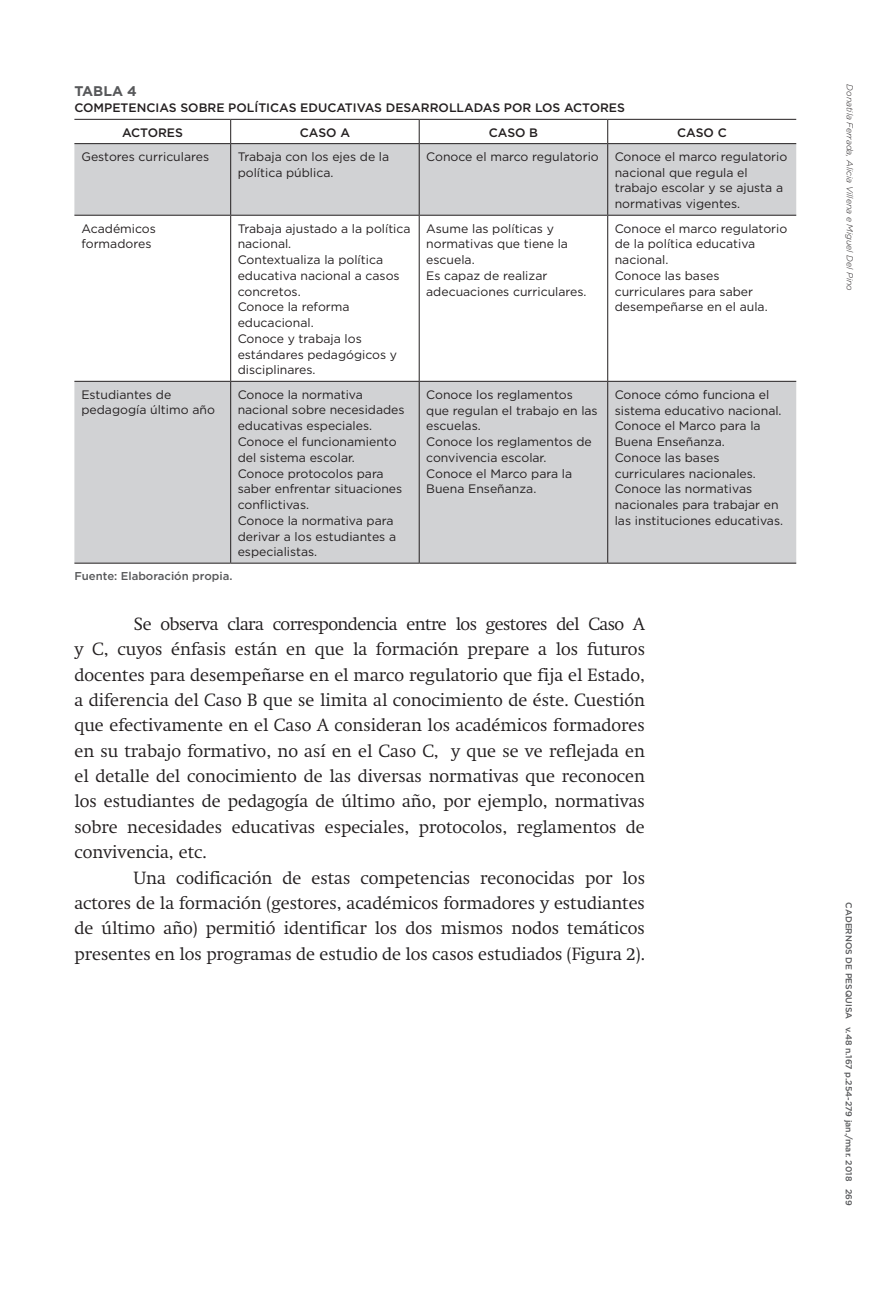
<style>
.page{position:relative;width:893px;height:1290px;background:#fff}
.page>*{position:absolute;margin:0;border:0;box-sizing:border-box;transform-origin:0 0}
.t1{font:300 17.5px/25.4px "Swift";color:#231f20;text-align:justify}
.t2{font:700 14px "Gotham HTF";color:#57585a}
.t3{font:12.25px/15.8px "Gotham HTF";color:#231f20}
.t4{font:500 12.25px/24.7px "Gotham HTF";color:#231f20}
.t5{font:500 11.38px "Gotham HTF";color:#57585a}
.t6{font:500 8.75px "Gotham HTF";color:#57585a}
.t7{font:italic 300 8.75px "Gotham HTF";color:#231f20}
</style>
<div class="page">
<svg style="left:74px;top:120px;width:722px;height:261px"></svg>
<div style="left:74px;top:144px;width:722px;height:71px;background:#d1d2d4"></div>
<div style="left:74px;top:382px;width:722px;height:181px;background:#d1d2d4"></div>
<hr style="left:74px;top:119px;width:157px;height:1px;background:#231f20">
<hr style="left:231px;top:119px;width:188px;height:1px;background:#231f20">
<svg style="left:230px;top:120px;width:1px;height:23px"></svg>
<hr style="left:419px;top:119px;width:189px;height:1px;background:#231f20">
<svg style="left:419px;top:120px;width:1px;height:23px"></svg>
<hr style="left:608px;top:119px;width:188px;height:1px;background:#231f20">
<svg style="left:607px;top:120px;width:1px;height:23px"></svg>
<hr style="left:74px;top:143px;width:157px;height:1px;background:#231f20">
<hr style="left:231px;top:143px;width:188px;height:1px;background:#231f20">
<hr style="left:230px;top:144px;width:1px;height:71px;background:#231f20">
<hr style="left:419px;top:143px;width:189px;height:1px;background:#231f20">
<hr style="left:419px;top:144px;width:1px;height:71px;background:#231f20">
<hr style="left:608px;top:143px;width:188px;height:1px;background:#231f20">
<hr style="left:607px;top:144px;width:1px;height:71px;background:#231f20">
<hr style="left:74px;top:215px;width:157px;height:1px;background:#231f20">
<hr style="left:231px;top:215px;width:188px;height:1px;background:#231f20">
<hr style="left:230px;top:216px;width:1px;height:165px;background:#231f20">
<hr style="left:419px;top:215px;width:189px;height:1px;background:#231f20">
<hr style="left:419px;top:216px;width:1px;height:165px;background:#231f20">
<hr style="left:608px;top:215px;width:188px;height:1px;background:#231f20">
<hr style="left:607px;top:216px;width:1px;height:165px;background:#231f20">
<hr style="left:74px;top:381px;width:157px;height:1px;background:#231f20">
<hr style="left:231px;top:381px;width:188px;height:1px;background:#231f20">
<hr style="left:230px;top:382px;width:1px;height:181px;background:#231f20">
<hr style="left:419px;top:381px;width:189px;height:1px;background:#231f20">
<hr style="left:419px;top:382px;width:1px;height:181px;background:#231f20">
<hr style="left:608px;top:381px;width:188px;height:1px;background:#231f20">
<hr style="left:607px;top:382px;width:1px;height:181px;background:#231f20">
<hr style="left:74px;top:563px;width:157px;height:1px;background:#231f20">
<hr style="left:231px;top:563px;width:188px;height:1px;background:#231f20">
<hr style="left:419px;top:563px;width:189px;height:1px;background:#231f20">
<hr style="left:608px;top:563px;width:188px;height:1px;background:#231f20">
<p class="t2" style="left:74px;top:83px;width:64px">TABLA 4</p>
<p class="t4" style="left:122px;top:95px;width:504px;text-indent:-48px">COMPETENCIAS SOBRE POLÍTICAS EDUCATIVAS DESARROLLADAS POR LOS ACTORES<br>ACTORES</p>
<p class="t4" style="left:300px;top:120px;width:52px">CASO A</p>
<p class="t4" style="left:489px;top:120px;width:51px">CASO B</p>
<p class="t4" style="left:677px;top:120px;width:51px">CASO C</p>
<p class="t3" style="left:81px;top:149px;width:129px">Gestores curriculares</p>
<p class="t3" style="left:238px;top:149px;width:153px">Trabaja con los ejes de la política pública.</p>
<p class="t3" style="left:426px;top:149px;width:174px">Conoce el marco regulatorio</p>
<p class="t3" style="left:615px;top:149px;width:174px">Conoce el marco regulatorio nacional que regula el trabajo escolar y se ajusta a normativas vigentes.</p>
<p class="t3" style="left:81px;top:220px;width:76px">Académicos formadores</p>
<p class="t3" style="left:238px;top:220px;width:174px">Trabaja ajustado a la política nacional.<br>Contextualiza la política educativa nacional a casos concretos.<br>Conoce la reforma educacional.<br>Conoce y trabaja los estándares pedagógicos y disciplinares.</p>
<p class="t3" style="left:426px;top:220px;width:162px">Asume las políticas y normativas que tiene la escuela.<br>Es capaz de realizar adecuaciones curriculares.</p>
<p class="t3" style="left:615px;top:220px;width:174px">Conoce el marco regulatorio de la política educativa nacional.<br>Conoce las bases curriculares para saber desempeñarse en el aula.</p>
<p class="t3" style="left:81px;top:386px;width:135px">Estudiantes de pedagogía último año</p>
<p class="t3" style="left:238px;top:386px;width:168px">Conoce la normativa nacional sobre necesidades educativas especiales.<br>Conoce el funcionamiento del sistema escolar.<br>Conoce protocolos para saber enfrentar situaciones conflictivas.<br>Conoce la normativa para derivar a los estudiantes a especialistas.</p>
<p class="t3" style="left:426px;top:386px;width:173px">Conoce los reglamentos que regulan el trabajo en las escuelas.<br>Conoce los reglamentos de convivencia escolar.<br>Conoce el Marco para la<br>Buena Enseñanza.</p>
<p class="t3" style="left:615px;top:386px;width:170px">Conoce cómo funciona el sistema educativo nacional.<br>Conoce el Marco para la<br>Buena Enseñanza.<br>Conoce las bases curriculares nacionales.<br>Conoce las normativas nacionales para trabajar en las instituciones educativas.</p>
<p class="t5" style="left:74px;top:569px;width:160px">Fuente: Elaboración propia.</p>
<p class="t1" style="left:74px;top:611px;width:572px;text-indent:60px">Se observa clara correspondencia entre los gestores del Caso A y C, cuyos énfasis están en que la formación prepare a los futuros docentes para desempeñarse en el marco regulatorio que fija el Estado, a diferencia del Caso B que se limita al conocimiento de éste. Cuestión que efectivamente en el Caso A consideran los académicos formadores en su trabajo formativo, no así en el Caso C, y que se ve reflejada en el detalle del conocimiento de las diversas normativas que reconocen los estudiantes de pedagogía de último año, por ejemplo, normativas sobre necesidades educativas especiales, protocolos, reglamentos de convivencia, etc.</p>
<p class="t1" style="left:74px;top:865px;width:572px;text-indent:60px">Una codificación de estas competencias reconocidas por los actores de la formación (gestores, académicos formadores y estudiantes de último año) permitió identificar los dos mismos nodos temáticos presentes en los programas de estudio de los casos estudiados (Figura 2).</p>
<p class="t7" style="left:855px;top:84px;width:208px;rotate:90deg">Donatila Ferrada, Alicia Villena e Miguel Del Pino</p>
<p class="t6" style="left:854px;top:902px;width:305px;rotate:90deg">CADERNOS DE PESQUISA v.48 n.167 p.254-279 jan./mar. 2018 269</p>
</div>
